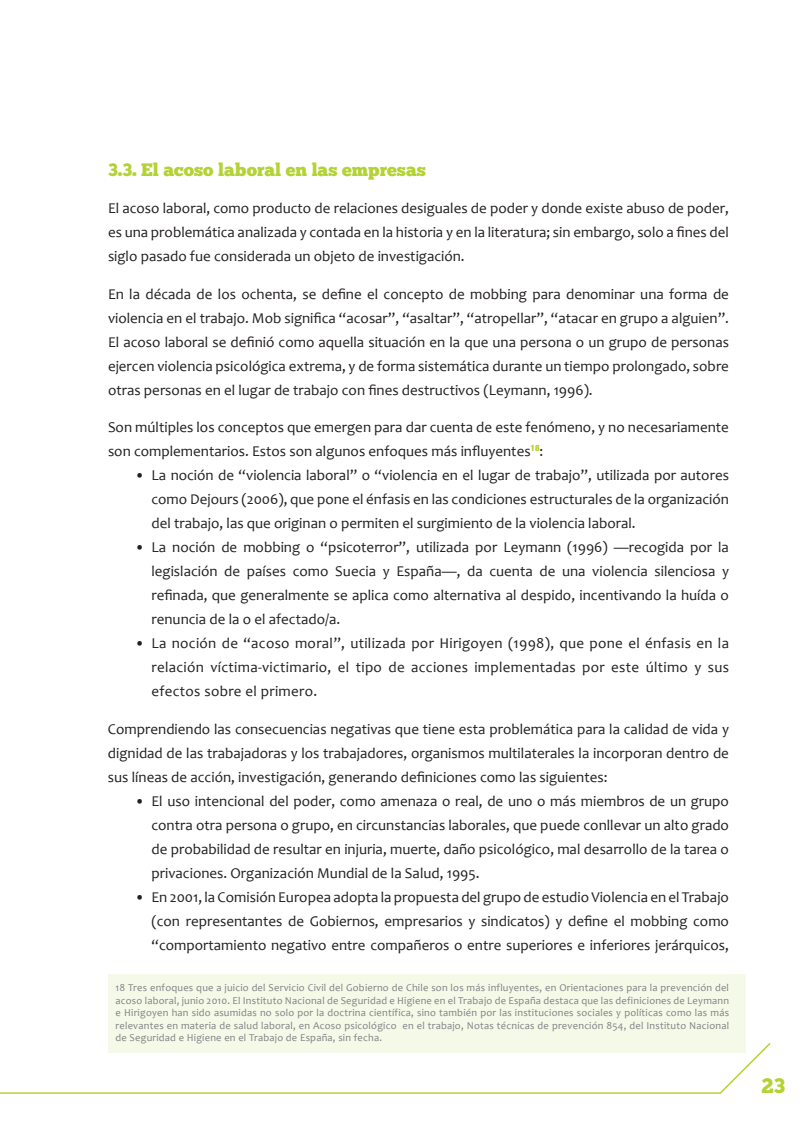
<style>
.page{position:relative;width:810px;height:1134px;background:#fff}
.page>*{position:absolute;margin:0;border:0;box-sizing:border-box;transform-origin:0 0}
.t1{font:21px "Chunk Five";color:#b3d334}
.t2{font:18px "Chunk Five";color:#b3d334}
.t3{font:15px/24px "Candara";color:#231f20;text-align:justify}
.t4{font:10.5px/12.6px "Candara";letter-spacing:.02em;color:#808285;text-align:justify}
</style>
<div class="page">
<div style="left:108px;top:974px;width:637px;height:79px;background:#f5f9e8"></div>
<svg style="left:0;top:1041px;width:771px;height:53px"></svg>
<p class="t2" style="left:108px;top:158px;width:319px">3.3. El acoso laboral en las empresas</p>
<p class="t3" style="left:108px;top:196px;width:623px">El acoso laboral, como producto de relaciones desiguales de poder y donde existe abuso de poder, es una problemática analizada y contada en la historia y en la literatura; sin embargo, solo a fines del siglo pasado fue considerada un objeto de investigación.</p>
<p class="t3" style="left:108px;top:282px;width:623px">En la década de los ochenta, se define el concepto de mobbing para denominar una forma de violencia en el trabajo. Mob significa “acosar”, “asaltar”, “atropellar”, “atacar en grupo a alguien”.<br>El acoso laboral se definió como aquella situación en la que una persona o un grupo de personas ejercen violencia psicológica extrema, y de forma sistemática durante un tiempo prolongado, sobre otras personas en el lugar de trabajo con fines destructivos (Leymann, 1996).</p>
<p class="t3" style="left:108px;top:415px;width:623px">Son múltiples los conceptos que emergen para dar cuenta de este fenómeno, y no necesariamente son complementarios. Estos son algunos enfoques más influyentes<sup>18</sup>:</p>
<p class="t3" style="left:151px;top:463px;width:579px;text-indent:-16px">• La noción de “violencia laboral” o “violencia en el lugar de trabajo”, utilizada por autores como Dejours (2006), que pone el énfasis en las condiciones estructurales de la organización del trabajo, las que originan o permiten el surgimiento de la violencia laboral.</p>
<p class="t3" style="left:151px;top:535px;width:579px;text-indent:-16px">• La noción de mobbing o “psicoterror”, utilizada por Leymann (1996) —recogida por la legislación de países como Suecia y España—, da cuenta de una violencia silenciosa y refinada, que generalmente se aplica como alternativa al despido, incentivando la huída o renuncia de la o el afectado/a.</p>
<p class="t3" style="left:151px;top:631px;width:579px;text-indent:-16px">• La noción de “acoso moral”, utilizada por Hirigoyen (1998), que pone el énfasis en la relación víctima-victimario, el tipo de acciones implementadas por este último y sus efectos sobre el primero.</p>
<p class="t3" style="left:108px;top:717px;width:623px">Comprendiendo las consecuencias negativas que tiene esta problemática para la calidad de vida y dignidad de las trabajadoras y los trabajadores, organismos multilaterales la incorporan dentro de sus líneas de acción, investigación, generando definiciones como las siguientes:</p>
<p class="t3" style="left:151px;top:789px;width:579px;text-indent:-16px">• El uso intencional del poder, como amenaza o real, de uno o más miembros de un grupo contra otra persona o grupo, en circunstancias laborales, que puede conllevar un alto grado de probabilidad de resultar en injuria, muerte, daño psicológico, mal desarrollo de la tarea o privaciones. Organización Mundial de la Salud, 1995.</p>
<p class="t3" style="left:151px;top:885px;width:579px;text-indent:-16px">• En 2001, la Comisión Europea adopta la propuesta del grupo de estudio Violencia en el Trabajo (con representantes de Gobiernos, empresarios y sindicatos) y define el mobbing como “comportamiento negativo entre compañeros o entre superiores e inferiores jerárquicos,</p>
<p class="t4" style="left:116px;top:981px;width:615px">18 Tres enfoques que a juicio del Servicio Civil del Gobierno de Chile son los más influyentes, en Orientaciones para la prevención del acoso laboral, junio 2010. El Instituto Nacional de Seguridad e Higiene en el Trabajo de España destaca que las definiciones de Leymann e Hirigoyen han sido asumidas no solo por la doctrina científica, sino también por las instituciones sociales y políticas como las más relevantes en materia de salud laboral, en Acoso psicológico en el trabajo, Notas técnicas de prevención 854, del Instituto Nacional de Seguridad e Higiene en el Trabajo de España, sin fecha.</p>
<h1 class="t1" style="left:761px;top:1073px;width:25px">23</h1>
</div>
